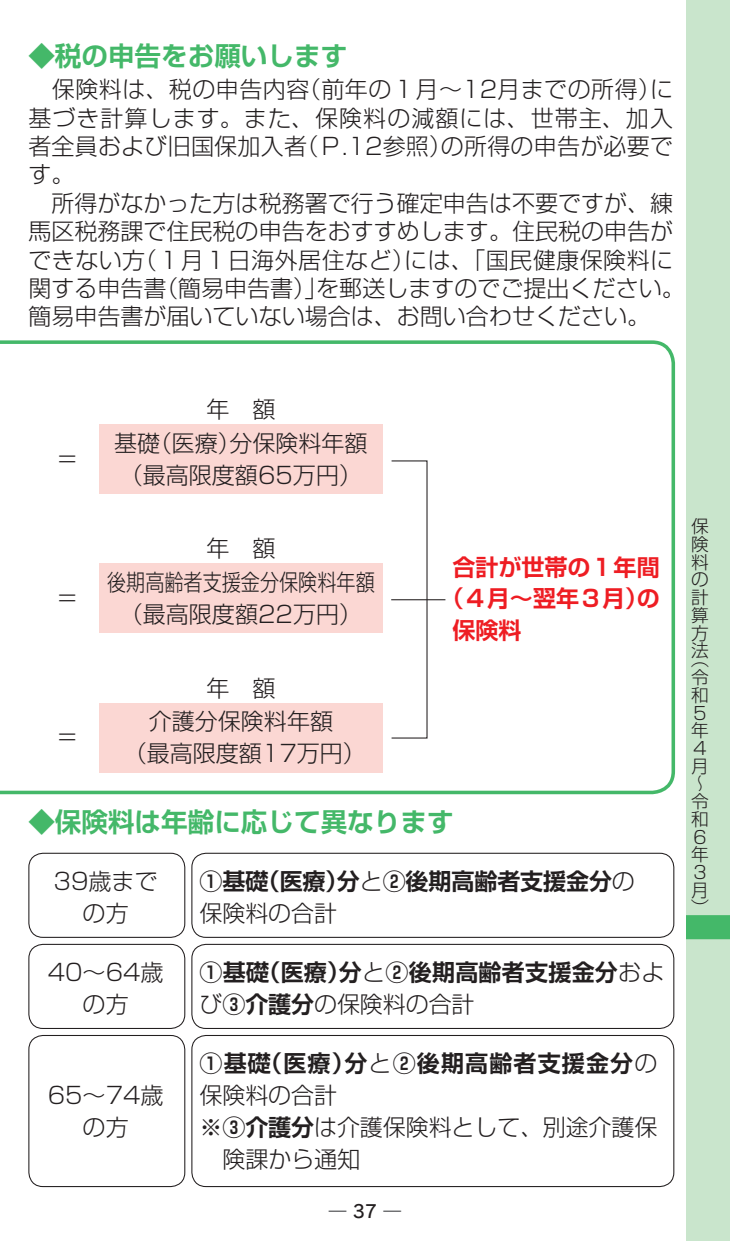
<style>
.page{position:relative;width:730px;height:1241px;background:#fff}
.page>*{position:absolute;margin:0;border:0;box-sizing:border-box;transform-origin:0 0}
.t1{font:700 26.5px "Shin Go Pro De";color:#44b869}
.t2{font:300 23px/28.2px "Shin Go Pro";color:#231f20;text-align:center}
.t3{font:700 23px "Shin Go Pro De";letter-spacing:.01em;color:#231f20}
.t4{font:300 23px/32px "Shin Go Pro";color:#231f20;text-align:center;scale:.83 1}
.t5{font:700 23px "Shin Go Pr 6 N De";color:#ee1d23}
.t6{font:700 23px "Shin Go Pro De";letter-spacing:.05em;color:#231f20}
.t7{font:300 17.75px/17.8px "Shin Go Pr 6 N";color:#231f20;text-align:justify}
.t8{font:17.75px "Rodin Pro DB";color:#6c6d70}
.s1{font-family:"Shin Go Pro";font-weight:300}
.s2{font-family:"Shin Go Pro De";font-weight:700}
.s3{color:#231f20}
</style>
<div class="page">
<div style="left:686px;top:0;width:44px;height:1240px;background:#c9e5cc"></div>
<div style="left:684px;top:913px;width:46px;height:27px;background:#44b869"></div>
<hr style="left:682px;top:911px;width:48px;height:4px;background:#c9e5cc">
<hr style="left:682px;top:939px;width:48px;height:3px;background:#c9e5cc">
<div style="left:673px;top:0;width:13px;height:1240px;background:#fff"></div>
<div style="left:28px;top:852px;width:157px;height:85px;border:1px solid #231f20;border-radius:14px"></div>
<div style="left:28px;top:943px;width:157px;height:85px;border:1px solid #231f20;border-radius:14px"></div>
<div style="left:28px;top:1034px;width:157px;height:152px;border:1px solid #231f20;border-radius:14px"></div>
<div style="left:191px;top:852px;width:483px;height:85px;border:1px solid #231f20;border-radius:14px"></div>
<div style="left:191px;top:943px;width:483px;height:85px;border:1px solid #231f20;border-radius:14px"></div>
<div style="left:191px;top:1034px;width:483px;height:152px;border:1px solid #231f20;border-radius:14px"></div>
<svg style="left:0;top:340px;width:675px;height:454px"></svg>
<p class="t1" style="left:28px;top:34px;width:320px">◆税の申告をお願いします</p>
<p class="t2" style="left:28px;top:73px;width:658px;text-align:left">　保険料は、税の申告内容（前年の１月～12月までの所得）に基づき計算します。また、保険料の減額には、世帯主、加入者全員および旧国保加入者（Ｐ.12参照）の所得の申告が必要です。<br>　所得がなかった方は税務署で行う確定申告は不要ですが、練馬区税務課で住民税の申告をおすすめします。住民税の申告ができない方（１月１日海外居住など）には、「国民健康保険料に関する申告書（簡易申告書）」を郵送しますのでご提出ください。簡易申告書が届いていない場合は、お問い合わせください。</p>
<p class="t2" style="left:56px;top:442px;width:25px">＝</p>
<p class="t2" style="left:56px;top:581px;width:25px">＝</p>
<p class="t2" style="left:56px;top:720px;width:25px">＝</p>
<p class="t2" style="left:206px;top:392px;width:71px">年　額</p>
<p class="t2" style="left:114px;top:424px;width:255px;line-height:32px;text-align:left">基礎（医療）分保険料年額（最高限度額65万円）</p>
<p class="t2" style="left:206px;top:531px;width:71px">年　額</p>
<p class="t4" style="left:107px;top:563px;width:324px">後期高齢者支援金分保険料年額（最高限度額22万円）</p>
<p class="t2" style="left:206px;top:670px;width:71px">年　額</p>
<p class="t2" style="left:124px;top:702px;width:244px;line-height:32px">介護分保険料年額<br>（最高限度額17万円）</p>
<p class="t5" style="left:452px;top:548px;width:209px">合計が世帯の１年間</p>
<p class="t5" style="left:441px;top:579px;width:220px">（４月～翌年３月）の</p>
<p class="t5" style="left:452px;top:611px;width:71px">保険料</p>
<p class="t1" style="left:28px;top:799px;width:427px">◆保険料は年齢に応じて異なります</p>
<p class="t2" style="left:54px;top:862px;width:106px;line-height:32px">39歳までの方</p>
<p class="t2" style="left:48px;top:953px;width:117px;line-height:32px">40～64歳の方</p>
<p class="t3" style="left:199px;top:862px;width:437px">①基礎（医療）分<span class="s1">と</span>②後期高齢者支援金分<span class="s1">の</span></p>
<p class="t2" style="left:199px;top:896px;width:139px">保険料の合計</p>
<p class="t3" style="left:199px;top:953px;width:466px">①基礎（医療）分<span class="s1">と</span>②後期高齢者支援金分<span class="s1">およ</span></p>
<p class="t2" style="left:199px;top:987px;width:277px">び<span class="s2">③介護分</span>の保険料の合計</p>
<p class="t6" style="left:199px;top:1044px;width:459px">①基礎（医療）分<span class="s1">と</span>②後期高齢者支援金分<span class="s1">の</span></p>
<p class="t2" style="left:199px;top:1078px;width:139px">保険料の合計</p>
<p class="t2" style="left:199px;top:1110px;width:459px">※ <span class="s2">③介護分</span>は介護保険料として、別途介護保</p>
<p class="t2" style="left:223px;top:1142px;width:139px">険課から通知</p>
<p class="t2" style="left:48px;top:1076px;width:117px;line-height:32px">65～74歳の方</p>
<p class="t8" style="left:329px;top:1198px;width:74px">― <span class="s3">37</span> ―</p>
<p class="t7" style="left:691px;top:516px;width:19px">保険料の計算方法</p>
<p class="t7" style="left:691px;top:649px;width:19px;text-align:left">（令和<br>５年<br>４月〜令和<br>６年<br>３月）</p>
</div>
